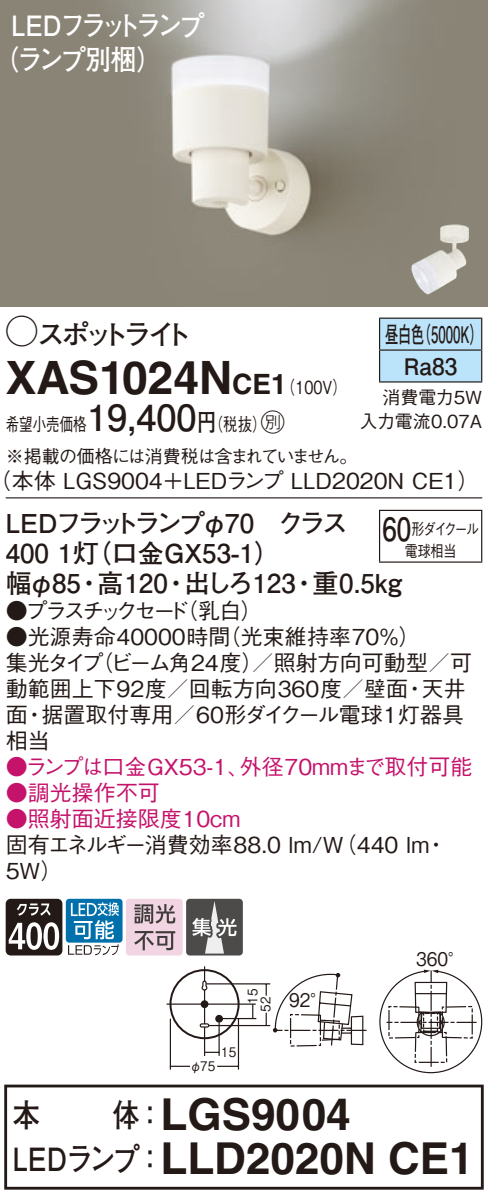
<style>
.page{position:relative;width:488px;height:1201px;background:#fff}
.page>*{position:absolute;margin:0;border:0;box-sizing:border-box;transform-origin:0 0}
.t1{font:700 46px "Helvetica LT Std";color:#231916}
.t2{font:700 44px "Helvetica LT Std";color:#231916}
.t3{font:700 36px "Futo Go B101 Pro";color:#231916}
.t4{font:700 32px "Futo Go B101 Pro";letter-spacing:-.02em;color:#231916;scale:.85 1}
.t5{font:700 32px "Futo Go B101 Pro";letter-spacing:-.02em;color:#231916;scale:.81 1}
.t6{font:700 28px/34px "Futo Go B101 Pro";letter-spacing:-.12em;color:#fff;scale:.9 1}
.t7{font:700 28px "Futo Go B101 Pro";letter-spacing:-.195em;color:#231916}
.t8{font:700 28px "Helvetica LT Std";color:#231916}
.t9{font:700 26px "Futo Go B101 Pro";color:#231916}
.t10{font:700 26px "Futo Go B101 Pro";letter-spacing:-.145em;color:#231916}
.t11{font:24px "Ford Classification 1";color:#231916}
.t12{font:700 22.8px/32px "Futo Go B101 Pro";color:#231916;scale:.58 1}
.t13{font:500 22px/26px "Gothic BBB Pro";color:#231916}
.t14{font:500 22px "Gothic BBB Pro";color:#c5126b}
.t15{font:500 22px "Gothic BBB Pro";letter-spacing:-.165em;color:#231916}
.t16{font:18.8px "Gothic BBB Pro Medium 90 pv RKSJ H";color:#231916;scale:.9 1}
.t17{font:500 18px/31.6px "Gothic BBB Pro";letter-spacing:-.04em;color:#231916;scale:.75 1}
.t18{font:500 18px/24px "Gothic BBB Pro";color:#231916;text-align:right}
.t19{font:500 18px "Gothic BBB Pro";color:#231916;scale:.8 1}
.t20{font:500 16px "Gothic BBB Pro";letter-spacing:-.11em;color:#231916;scale:.81 1}
.t21{font:13.2px "Gothic BBB Pro Medium 90 pv RKSJ H";color:#231916;scale:.9 1}
.s1{font-family:"Ford Classification 1";font-weight:400;font-size:32px}
.s2{font-size:46px}
.s3{font-family:"Helvetica LT Std";font-weight:700;font-size:28px}
.s4{font-family:"Gothic BBB Pro";font-weight:500;font-size:18px}
.s5{font-family:"Futo Go B101 Pro";font-weight:700;font-size:24px}
</style>
<div class="page">
<img style="left:0;top:0;width:488px;height:306px">
<img style="left:410px;top:224px;width:59px;height:71px">
<div style="left:380px;top:319px;width:101px;height:62px;background:#bbe3f9"></div>
<hr style="left:379px;top:317px;width:103px;height:2px;background:#231916">
<hr style="left:379px;top:319px;width:1px;height:30px;background:#231916">
<hr style="left:481px;top:319px;width:1px;height:30px;background:#231916">
<hr style="left:379px;top:349px;width:103px;height:2px;background:#231916">
<hr style="left:379px;top:351px;width:1px;height:30px;background:#231916">
<hr style="left:481px;top:351px;width:1px;height:30px;background:#231916">
<hr style="left:379px;top:381px;width:103px;height:2px;background:#231916">
<hr style="left:6px;top:497px;width:476px;height:1px;background:#231916">
<hr style="left:379px;top:511px;width:1px;height:50px;background:#231916">
<hr style="left:379px;top:510px;width:103px;height:1px;background:#231916">
<hr style="left:481px;top:511px;width:1px;height:50px;background:#231916">
<hr style="left:379px;top:561px;width:103px;height:2px;background:#231916">
<div style="left:169px;top:969px;width:70px;height:70px;border:2px solid #231916;border-radius:50%"></div>
<hr style="left:166px;top:1003px;width:89px;height:1px;background:#231916">
<div style="left:215px;top:1015px;width:8px;height:7px;background:#231916;border-radius:50%"></div>
<hr style="left:218px;top:1022px;width:2px;height:33px;background:#231916">
<svg style="left:199px;top:966px;width:20px;height:90px"></svg>
<svg style="left:252px;top:1004px;width:1px;height:14px"></svg>
<hr style="left:206px;top:983px;width:64px;height:1px;background:#231916">
<hr style="left:209px;top:1025px;width:61px;height:1px;background:#231916">
<hr style="left:220px;top:1018px;width:36px;height:1px;background:#231916">
<svg style="left:265px;top:1012px;width:2px;height:13px"></svg>
<svg style="left:265px;top:984px;width:2px;height:11px"></svg>
<hr style="left:170px;top:1018px;width:1px;height:51px;background:#231916">
<hr style="left:238px;top:1018px;width:1px;height:51px;background:#231916">
<hr style="left:170px;top:1065px;width:20px;height:2px;background:#231916">
<hr style="left:217px;top:1065px;width:22px;height:2px;background:#231916">
<svg style="left:273px;top:969px;width:209px;height:104px"></svg>
<svg style="left:6px;top:898px;width:56px;height:57px"></svg>
<div style="left:66px;top:898px;width:56px;height:44px;background:#0070ac;border-radius:3px"></div>
<svg style="left:68px;top:902px;width:51px;height:53px"></svg>
<svg style="left:126px;top:899px;width:114px;height:56px;background:#aa9da2"></svg>
<div style="left:186px;top:898px;width:57px;height:57px;border:2px solid #4d4a4a;border-radius:3px"></div>
<div style="left:4px;top:1084px;width:479px;height:105px;border:3px solid #231916"></div>
<p class="t6" style="left:-7px;top:5px;width:236px;text-indent:18px">LEDフラットランプ（ランプ別梱(</p>
<p class="t7" style="left:6px;top:312px;width:188px"><span class="s1">A</span>スポットライト</p>
<p class="t12" style="left:417px;top:315px;width:115px">（5000 (K</p>
<p class="t12" style="left:403px;top:315px;width:94px;text-indent:-19px">昼白色<br>Ra83</p>
<p class="t18" style="left:359px;top:383px;width:124px">消費電力5W<br>入力電流0.07A</p>
<h1 class="t1" style="left:6px;top:349px;width:195px">XAS1024</h1>
<p class="t8" style="left:199px;top:367px;width:74px"><span class="s2">N</span>CE</p>
<p class="t19" style="left:271px;top:372px;width:96px">（<span class="s3">1</span> 100 (V</p>
<h3 class="t3" style="left:87px;top:389px;width:111px">19,400</h3>
<p class="t11" style="left:252px;top:410px;width:34px">C<span class="s4">）</span></p>
<p class="t19" style="left:197px;top:410px;width:70px">（<span class="s5">円</span>税抜</p>
<p class="t17" style="left:6px;top:406px;width:470px">希望小売価格<br>※掲載の価格には消費税は含まれていません。</p>
<p class="t13" style="left:-10px;top:465px;width:491px">（本体 LGS9004＋LEDランプ LLD2020N CE1(</p>
<p class="t10" style="left:6px;top:502px;width:343px">LEDフラットランプφ70　クラス</p>
<p class="t9" style="left:6px;top:532px;width:276px">400 （灯1 口金GX53-1(</p>
<p class="t9" style="left:312px;top:562px;width:91px">重0.5kg</p>
<h3 class="t5" style="left:382px;top:504px;width:37px">60</h3>
<p class="t20" style="left:404px;top:538px;width:65px">電球相当</p>
<p class="t20" style="left:411px;top:516px;width:85px">形ダイクール</p>
<p class="t9" style="left:6px;top:562px;width:77px">幅φ85</p>
<p class="t9" style="left:97px;top:562px;width:72px">高120</p>
<p class="t9" style="left:184px;top:562px;width:113px">出しろ123</p>
<p class="t9" style="left:76px;top:562px;width:27px">・</p>
<p class="t9" style="left:163px;top:562px;width:27px">・</p>
<p class="t9" style="left:291px;top:562px;width:27px">・</p>
<p class="t13" style="left:176px;top:595px;width:88px">（乳白(</p>
<p class="t15" style="left:6px;top:593px;width:185px">●プラスチックセード</p>
<p class="t13" style="left:219px;top:621px;width:203px">（光束維持率70％(</p>
<p class="t13" style="left:92px;top:621px;width:382px;text-indent:-86px">●光源寿命40000時間<br>（ビーム角24度／）照射方向可動型／可</p>
<p class="t13" style="left:6px;top:647px;width:99px">集光タイプ</p>
<p class="t13" style="left:41px;top:673px;width:424px;text-indent:-36px">動範囲上下92度／回転方向360度／壁面<br>据置取付専用／60形ダイクール電球1灯器具</p>
<p class="t13" style="left:421px;top:673px;width:45px">天井</p>
<p class="t13" style="left:404px;top:673px;width:23px">・</p>
<p class="t13" style="left:6px;top:699px;width:46px">面相当</p>
<p class="t13" style="left:23px;top:699px;width:23px">・</p>
<p class="t14" style="left:6px;top:749px;width:245px">●ランプは口金GX53-1、</p>
<p class="t14" style="left:6px;top:775px;width:156px">●調光操作不可</p>
<p class="t14" style="left:6px;top:801px;width:236px">●照射面近接限度10cm</p>
<p class="t14" style="left:240px;top:749px;width:234px">外径70mmまで取付可能</p>
<p class="t13" style="left:6px;top:829px;width:425px">固有エネルギー消費効率88.0 lm （W/ 440 lm<br>5W(</p>
<p class="t13" style="left:425px;top:829px;width:23px">・</p>
<p class="t21" style="left:242px;top:1003px;width:18px;rotate:-90deg">15</p>
<p class="t21" style="left:255px;top:1012px;width:18px;rotate:-90deg">52</p>
<p class="t16" style="left:289px;top:985px;width:44px">92°</p>
<p class="t16" style="left:416px;top:944px;width:56px">360°</p>
<p class="t21" style="left:221px;top:1041px;width:18px">15</p>
<p class="t21" style="left:190px;top:1055px;width:29px">φ75</p>
<h3 class="t4" style="left:13px;top:1089px;width:34px">本</h3>
<h3 class="t4" style="left:113px;top:1089px;width:62px">体：</h3>
<h2 class="t2" style="left:160px;top:1087px;width:192px">LGS9004</h2>
<h3 class="t4" style="left:13px;top:1133px;width:179px">LEDランプ：</h3>
<h2 class="t2" style="left:160px;top:1131px;width:314px">LLD2020N CE1</h2>
</div>
